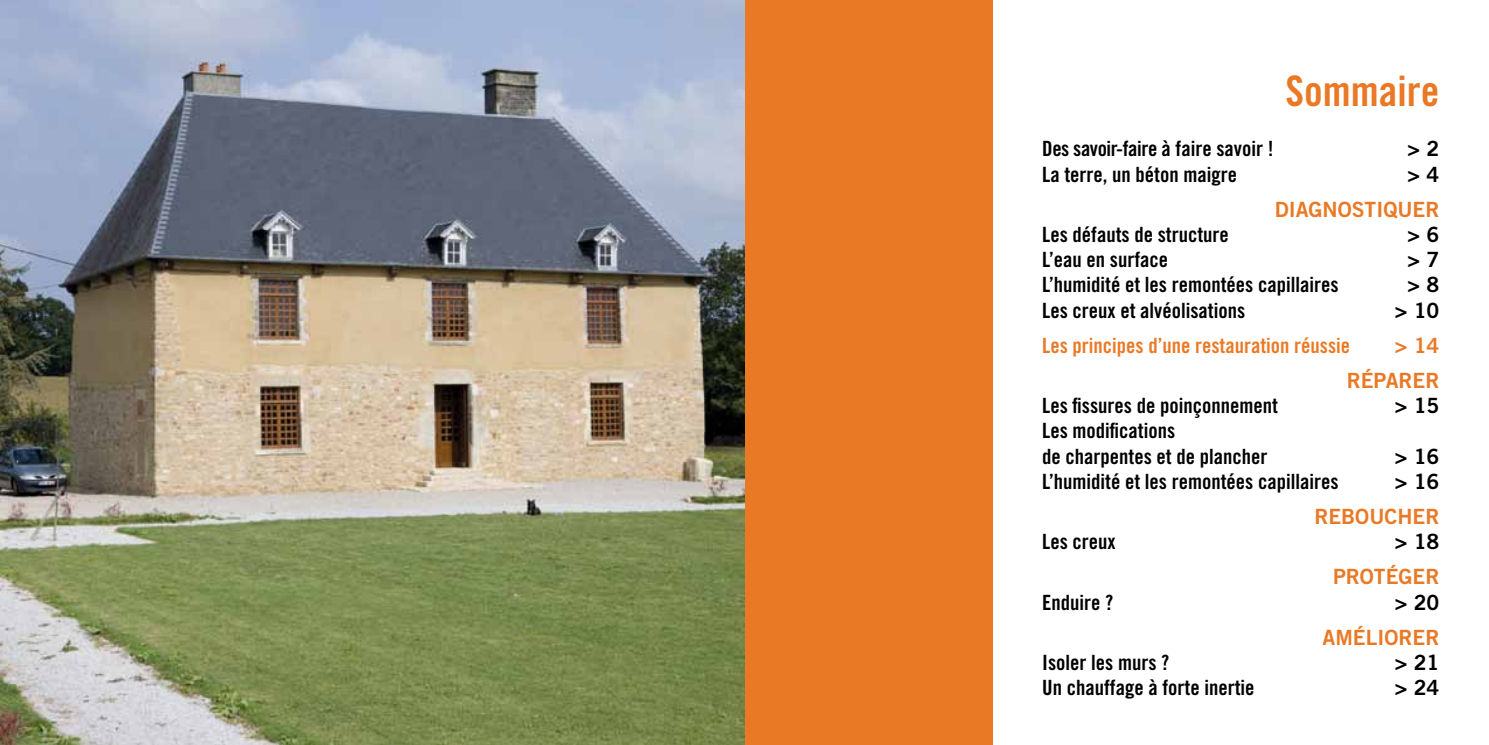
<style>
.page{position:relative;width:1489px;height:745px;background:#fff}
.page>*{position:absolute;margin:0;border:0;box-sizing:border-box;transform-origin:0 0}
.t1{font:42px "Trade Gothic LT Std Bd Cn 20";color:#ea7925}
.t2{font:21px/25.2px "Trade Gothic LT Std Bd Cn 20";color:#000}
.t3{font:21px/35.2px "Trade Gothic LT Std Bd 2";color:#ea7925;text-align:right}
.t4{font:21px "Trade Gothic LT Std Bd Cn 20";color:#ea7925}
.t5{font:21px "Trade Gothic LT Std Bd 2";color:#000}
.t6{font:21px "Trade Gothic LT Std Bd Cn 20";letter-spacing:-.02em;color:#000}
</style>
<div class="page">
<div style="left:729px;top:0;width:263px;height:744px;background:#ea7925"></div>
<img style="left:0;top:0;width:744px;height:744px">
<h1 class="t1" style="left:1285px;top:65px;width:155px">Sommaire</h1>
<p class="t6" style="left:1042px;top:136px;width:233px">Des savoir-faire à faire savoir !</p>
<p class="t5" style="left:1407px;top:136px;width:33px">&gt; 2</p>
<p class="t2" style="left:1042px;top:161px;width:196px">La terre, un béton maigre</p>
<p class="t5" style="left:1407px;top:161px;width:33px">&gt; 4</p>
<p class="t3" style="left:1274px;top:191px;width:166px">DIAGNOSTIQUER</p>
<p class="t2" style="left:1042px;top:221px;width:188px">Les défauts de structure</p>
<p class="t5" style="left:1407px;top:221px;width:33px">&gt; 6</p>
<p class="t2" style="left:1042px;top:247px;width:127px">L’eau en surface</p>
<p class="t5" style="left:1407px;top:246px;width:33px">&gt; 7</p>
<p class="t2" style="left:1042px;top:272px;width:298px">L’humidité et les remontées capillaires</p>
<p class="t5" style="left:1407px;top:272px;width:33px">&gt; 8</p>
<p class="t2" style="left:1042px;top:297px;width:204px">Les creux et alvéolisations</p>
<p class="t5" style="left:1394px;top:297px;width:46px">&gt; 10</p>
<p class="t4" style="left:1042px;top:332px;width:309px">Les principes d’une restauration réussie</p>
<p class="t3" style="left:1346px;top:327px;width:94px">&gt; 14<br>RÉPARER</p>
<p class="t2" style="left:1042px;top:392px;width:237px">Les fissures de poinçonnement</p>
<p class="t5" style="left:1394px;top:392px;width:46px">&gt; 15</p>
<p class="t2" style="left:1042px;top:418px;width:226px">Les modifications<br>de charpentes et de plancher</p>
<p class="t5" style="left:1394px;top:443px;width:46px">&gt; 16</p>
<p class="t2" style="left:1042px;top:468px;width:298px">L’humidité et les remontées capillaires</p>
<p class="t5" style="left:1394px;top:468px;width:46px">&gt; 16</p>
<p class="t3" style="left:1314px;top:498px;width:126px">REBOUCHER</p>
<p class="t2" style="left:1042px;top:528px;width:75px">Les creux</p>
<p class="t5" style="left:1394px;top:528px;width:46px">&gt; 18</p>
<p class="t3" style="left:1332px;top:558px;width:108px">PROTÉGER</p>
<p class="t2" style="left:1042px;top:589px;width:73px">Enduire ?</p>
<p class="t5" style="left:1394px;top:588px;width:46px">&gt; 20</p>
<p class="t3" style="left:1322px;top:619px;width:118px">AMÉLIORER</p>
<p class="t2" style="left:1042px;top:649px;width:129px">Isoler les murs ?</p>
<p class="t5" style="left:1394px;top:649px;width:46px">&gt; 21</p>
<p class="t2" style="left:1042px;top:674px;width:214px">Un chauffage à forte inertie</p>
<p class="t5" style="left:1394px;top:674px;width:46px">&gt; 24</p>
</div>
